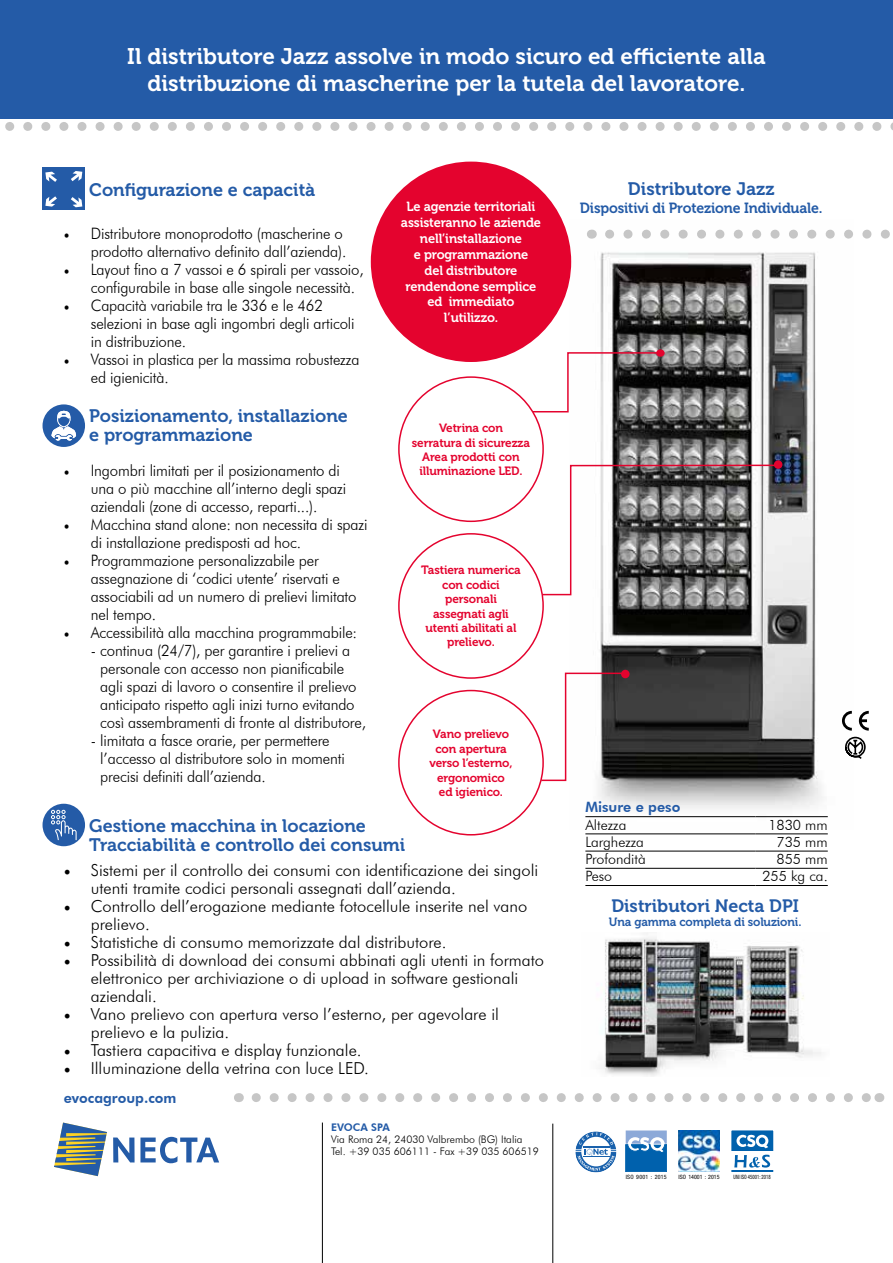
<style>
.page{position:relative;width:893px;height:1263px;background:#fff}
.page>*{position:absolute;margin:0;border:0;box-sizing:border-box;transform-origin:0 0}
.t1{font:22.5px/27px "Museo 700";color:#fff;text-align:center}
.t2{font:18px/19.5px "Museo 700";color:#245ba7}
.t3{font:17.85px "Museo 700";color:#245ba7}
.t4{font:300 16.5px/18px "Futura BT";color:#000}
.t5{font:300 15.75px/18px "Futura BT";letter-spacing:-.01em;color:#000;scale:.95 1}
.t6{font:300 15.75px/18px "Futura BT";letter-spacing:-.01em;color:#000}
.t7{font:14.7px "Museo 700";letter-spacing:-.01em;color:#245ba7;scale:.96 1}
.t8{font:300 14.25px "Futura BT";color:#000}
.t9{font:800 14.25px "Futura BT";color:#245ba7}
.t10{font:13.2px/15.9px "Museo 700";letter-spacing:-.01em;color:#fff;text-align:center}
.t11{font:12px/14.4px "Museo 700";letter-spacing:-.01em;color:#e4032e;text-align:center}
.t12{font:12px "Museo 700";letter-spacing:-.01em;color:#245ba7}
.t13{font:300 10.5px/12px "Futura BT";color:#000}
.t14{font:800 10.5px "Futura BT";color:#245ba7}
.t15{font:condensed 5.85px "Helvetica Neue LT Std";letter-spacing:.005em;color:#000;scale:.8 1}
.t16{font:condensed 5.85px "Helvetica Neue LT Std";letter-spacing:.005em;color:#000}
.t17{font:condensed 5.85px "Helvetica Neue LT Std";letter-spacing:.04em;color:#000}
.s1{font-family:"Minion Pro";font-weight:400}
.s2{font-family:"Minion Pro";font-weight:400;font-size:18px}
</style>
<div class="page">
<img style="left:569px;top:229px;width:283px;height:589px">
<div style="left:0;top:0;width:893px;height:118px;background:#245ba7"></div>
<svg style="left:54px;top:1122px;width:53px;height:54px"></svg>
<svg style="left:113px;top:1137px;width:106px;height:26px"></svg>
<svg style="left:256px;top:1093px;width:614px;height:9px"></svg>
<hr style="left:553px;top:1123px;width:1px;height:140px;background:#000">
<hr style="left:322px;top:1122px;width:1px;height:141px;background:#000">
<svg style="left:678px;top:1130px;width:42px;height:42px"></svg>
<img style="left:679px;top:1130px;width:41px;height:41px">
<svg style="left:625px;top:1130px;width:42px;height:42px"></svg>
<svg style="left:626px;top:1130px;width:41px;height:41px;background:#4d8dc5"></svg>
<svg style="left:576px;top:1132px;width:39px;height:39px"></svg>
<div style="left:574px;top:1130px;width:43px;height:43px;border:1px solid #fff;border-radius:50%"></div>
<div style="left:731px;top:1130px;width:42px;height:21px;background:#0061ad"></div>
<svg style="left:736px;top:1134px;width:32px;height:14px"></svg>
<hr style="left:731px;top:1170px;width:42px;height:2px;background:#0061ad">
<svg style="left:734px;top:1155px;width:36px;height:12px"></svg>
<div style="left:730px;top:1129px;width:45px;height:52px;border:2px solid #fff"></div>
<svg style="left:10px;top:122px;width:883px;height:9px"></svg>
<svg style="left:610px;top:230px;width:280px;height:9px"></svg>
<svg style="left:845px;top:737px;width:21px;height:22px"></svg>
<svg style="left:842px;top:711px;width:10px;height:20px"></svg>
<svg style="left:859px;top:711px;width:10px;height:20px"></svg>
<svg style="left:531px;top:351px;width:130px;height:62px"></svg>
<svg style="left:541px;top:464px;width:240px;height:132px"></svg>
<svg style="left:540px;top:672px;width:90px;height:110px"></svg>
<div style="left:656px;top:349px;width:9px;height:8px;background:#e4032e;border-radius:50%"></div>
<div style="left:621px;top:670px;width:9px;height:8px;background:#e4032e;border-radius:50%"></div>
<div style="left:774px;top:460px;width:8px;height:9px;background:#e4032e;border-radius:50%"></div>
<div style="left:371px;top:162px;width:200px;height:200px;background:#e4032e;border-radius:50%"></div>
<hr style="left:585px;top:834px;width:170px;height:1px;background:#000">
<hr style="left:755px;top:834px;width:73px;height:1px;background:#000">
<hr style="left:585px;top:851px;width:170px;height:1px;background:#000">
<hr style="left:755px;top:851px;width:73px;height:1px;background:#000">
<hr style="left:585px;top:868px;width:170px;height:1px;background:#000">
<hr style="left:755px;top:868px;width:73px;height:1px;background:#000">
<hr style="left:585px;top:885px;width:170px;height:1px;background:#000">
<hr style="left:755px;top:885px;width:73px;height:1px;background:#000">
<hr style="left:585px;top:816px;width:170px;height:1px;background:#000">
<hr style="left:755px;top:816px;width:73px;height:1px;background:#000">
<div style="left:43px;top:167px;width:42px;height:43px;background:#245ba7"></div>
<svg style="left:71px;top:171px;width:11px;height:10px"></svg>
<svg style="left:45px;top:172px;width:12px;height:10px"></svg>
<svg style="left:71px;top:197px;width:11px;height:10px"></svg>
<svg style="left:45px;top:196px;width:12px;height:11px"></svg>
<div style="left:43px;top:404px;width:42px;height:43px;background:#245ba7;border-radius:50%"></div>
<svg style="left:51px;top:411px;width:25px;height:30px"></svg>
<div style="left:43px;top:804px;width:42px;height:42px;background:#245ba7;border-radius:50%"></div>
<svg style="left:51px;top:810px;width:26px;height:30px"></svg>
<img style="left:600px;top:933px;width:221px;height:143px">
<h1 class="t1" style="left:127px;top:43px;width:640px">Il distributore Jazz assolve in modo sicuro ed efficiente alla distribuzione di mascherine per la tutela del lavoratore.</h1>
<p class="t2" style="left:89px;top:180px;width:228px">Configurazione e capacità</p>
<p class="t5" style="left:64px;top:224px;width:299px;text-align:right"><span class="s1">•</span> Distributore monoprodotto (mascherine o prodotto alternativo definito dall’azienda).</p>
<p class="t5" style="left:91px;top:260px;width:289px;text-indent:-27px"><span class="s1">•</span> Layout fino a 7 vassoi e 6 spirali per vassoio, configurabile in base alle singole necessità.</p>
<p class="t5" style="left:91px;top:296px;width:279px;text-indent:-27px"><span class="s1">•</span> Capacità variabile tra le 336 e le 462 selezioni in base agli ingombri degli articoli in distribuzione.</p>
<p class="t5" style="left:91px;top:350px;width:284px;text-indent:-27px"><span class="s1">•</span> Vassoi in plastica per la massima robustezza ed igienicità.</p>
<p class="t2" style="left:89px;top:406px;width:260px">Posizionamento, installazione e programmazione</p>
<p class="t5" style="left:91px;top:461px;width:270px;text-indent:-27px"><span class="s1">•</span> Ingombri limitati per il posizionamento di una o più macchine all’interno degli spazi aziendali (zone di accesso, reparti...).</p>
<p class="t5" style="left:91px;top:515px;width:293px;text-indent:-27px"><span class="s1">•</span> Macchina stand alone: non necessita di spazi di installazione predisposti ad hoc.</p>
<p class="t5" style="left:91px;top:551px;width:281px;text-indent:-27px"><span class="s1">•</span> Programmazione personalizzabile per assegnazione di ‘codici utente’ riservati e associabili ad un numero di prelievi limitato nel tempo.</p>
<p class="t5" style="left:64px;top:623px;width:310px"><span class="s1">•</span> Accessibilità alla macchina programmabile:</p>
<p class="t6" style="left:100px;top:641px;width:267px;text-indent:-9px">- continua (24/7), per garantire i prelievi a personale con accesso non pianificabile agli spazi di lavoro o consentire il prelievo anticipato rispetto agli inizi turno evitando così assembramenti di fronte al distributore,</p>
<p class="t6" style="left:100px;top:731px;width:246px;text-indent:-9px">- limitata a fasce orarie, per permettere l’accesso al distributore solo in momenti precisi definiti dall’azienda.</p>
<p class="t2" style="left:89px;top:816px;width:317px">Gestione macchina in locazione<br>Tracciabilità e controllo dei consumi</p>
<p class="t4" style="left:91px;top:861px;width:449px;text-indent:-27px"><span class="s2">•</span> Sistemi per il controllo dei consumi con identificazione dei singoli utenti tramite codici personali assegnati dall’azienda.</p>
<p class="t4" style="left:91px;top:897px;width:438px;text-indent:-27px"><span class="s2">•</span> Controllo dell’erogazione mediante fotocellule inserite nel vano prelievo.</p>
<p class="t4" style="left:64px;top:933px;width:384px"><span class="s2">•</span> Statistiche di consumo memorizzate dal distributore.</p>
<p class="t4" style="left:91px;top:951px;width:455px;text-indent:-27px"><span class="s2">•</span> Possibilità di download dei consumi abbinati agli utenti in formato elettronico per archiviazione o di upload in software gestionali aziendali.</p>
<p class="t4" style="left:91px;top:1005px;width:410px;text-indent:-27px"><span class="s2">•</span> Vano prelievo con apertura verso l’esterno, per agevolare il prelievo e la pulizia.</p>
<p class="t4" style="left:64px;top:1041px;width:299px"><span class="s2">•</span> Tastiera capacitiva e display funzionale.</p>
<p class="t4" style="left:64px;top:1059px;width:307px"><span class="s2">•</span> Illuminazione della vetrina con luce LED.</p>
<p class="t10" style="left:401px;top:199px;width:142px">Le agenzie territoriali assisteranno le aziende nell’installazione<br>e programmazione<br>del distributore rendendone semplice ed immediato l’utilizzo.</p>
<p class="t11" style="left:412px;top:421px;width:120px">Vetrina con<br>serratura di sicurezza<br>Area prodotti con illuminazione LED.</p>
<p class="t11" style="left:421px;top:563px;width:101px">Tastiera numerica con codici personali assegnati agli utenti abilitati al prelievo.</p>
<p class="t11" style="left:429px;top:727px;width:84px">Vano prelievo con apertura verso l’esterno, ergonomico ed igienico.</p>
<p class="t9" style="left:64px;top:1089px;width:114px">evocagroup.com</p>
<p class="t14" style="left:331px;top:1120px;width:60px">EVOCA SPA</p>
<p class="t13" style="left:331px;top:1133px;width:209px">Via Roma 24, 24030 Valbrembo (BG) Italia<br>Tel. +39 035 606111 - Fax +39 035 606519</p>
<p class="t2" style="left:628px;top:180px;width:148px">Distributore Jazz</p>
<p class="t7" style="left:580px;top:200px;width:254px">Dispositivi di Protezione Individuale.</p>
<p class="t9" style="left:585px;top:799px;width:97px">Misure e peso</p>
<p class="t8" style="left:585px;top:816px;width:42px">Altezza</p>
<p class="t8" style="left:768px;top:816px;width:61px">1830 mm</p>
<p class="t8" style="left:585px;top:833px;width:60px">Larghezza</p>
<p class="t8" style="left:776px;top:833px;width:53px">735 mm</p>
<p class="t8" style="left:585px;top:850px;width:62px">Profondità</p>
<p class="t8" style="left:776px;top:850px;width:53px">855 mm</p>
<p class="t8" style="left:585px;top:867px;width:28px">Peso</p>
<p class="t8" style="left:762px;top:867px;width:67px">255 kg ca.</p>
<p class="t3" style="left:611px;top:896px;width:189px">Distributori Necta DPI</p>
<p class="t12" style="left:609px;top:916px;width:194px">Una gamma completa di soluzioni.</p>
<p class="t17" style="left:626px;top:1173px;width:43px">ISO 9001 : 2015</p>
<p class="t16" style="left:679px;top:1173px;width:42px">ISO 14001 : 2015</p>
<p class="t15" style="left:734px;top:1173px;width:48px">UNI ISO 45001: 2018</p>
</div>
